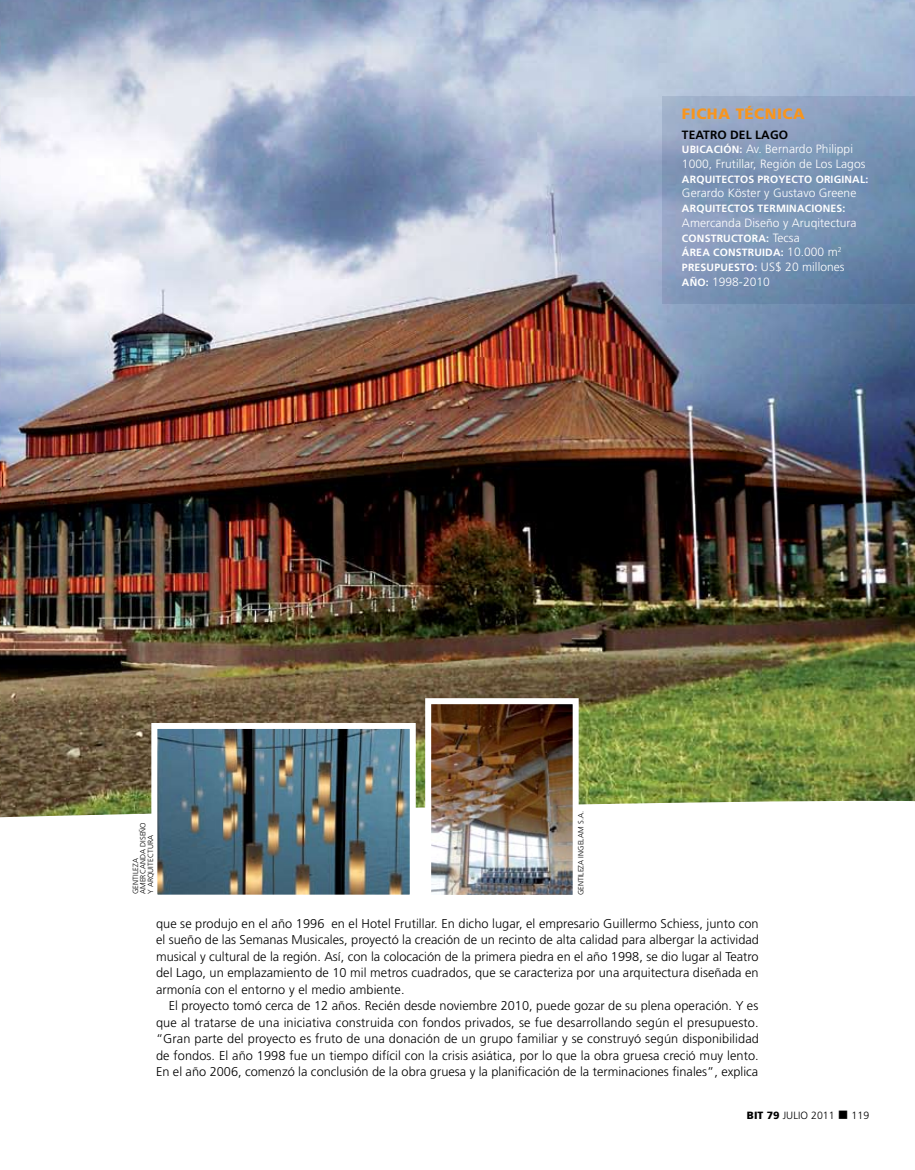
<style>
.page{position:relative;width:915px;height:1170px;background:#fff}
.page>*{position:absolute;margin:0;border:0;box-sizing:border-box;transform-origin:0 0}
.t1{font:900 15px "Frutiger";letter-spacing:.035em;color:#f8951d}
.t2{font:300 12.75px/16.5px "Frutiger";letter-spacing:.005em;color:#000;text-align:justify}
.t3{font:300 12px/14.7px "Frutiger";letter-spacing:.005em;color:#fff}
.t4{font:700 10.5px/14.7px "Frutiger";letter-spacing:.015em;color:#fff}
.t5{font:300 10.5px "Frutiger";letter-spacing:.005em;color:#000}
.t6{font:300 7.5px/7.5px "Frutiger";letter-spacing:.005em;color:#000}
.s1{font-weight:700;color:#000}
.s2{font-weight:700;font-size:10.5px}
.s3{font-weight:300;font-size:12px}
.s4{font-weight:900}
</style>
<div class="page">
<img style="left:0;top:0;width:914px;height:789px">
<svg style="left:662px;top:96px;width:252px;height:207px"></svg>
<img style="left:0;top:789px;width:914px;height:29px">
<img style="left:432px;top:705px;width:139px;height:188px">
<div style="left:425px;top:698px;width:153px;height:202px;border:6px solid #fff"></div>
<img style="left:158px;top:730px;width:250px;height:163px">
<div style="left:151px;top:723px;width:264px;height:177px;border:6px solid #fff"></div>
<p class="t6" style="left:132px;top:894px;width:73px;rotate:-90deg">g entileza amercanda diseño y arquitectura</p>
<p class="t1" style="left:681px;top:105px;width:124px">FICHA TÉCNICA</p>
<p class="t3" style="left:681px;top:127px;width:185px"><span class="s1">TEATRO DEL LAGO<br></span><span class="s2">UBICACIÓN:</span> Av. Bernardo Philippi<br>1000, Frutillar, Región de Los Lagos</p>
<p class="t4" style="left:681px;top:172px;width:188px">ARQUITECTOS PROYECTO ORIGINAL:</p>
<p class="t3" style="left:681px;top:186px;width:176px">Gerardo Köster y Gustavo Greene</p>
<p class="t4" style="left:681px;top:201px;width:165px">ARQUITECTOS TERMINACIONES:</p>
<p class="t3" style="left:681px;top:215px;width:176px">Amercanda Diseño y Aruqitectura</p>
<p class="t4" style="left:681px;top:230px;width:161px">CONSTRUCTORA: <span class="s3">Tecsa<br></span>ÁREA CONSTRUIDA: <span class="s3">10.000 m</span><sup>2</sup></p>
<p class="t3" style="left:681px;top:259px;width:164px"><span class="s2">PRESUPUESTO:</span> US$ 20 millones<br><span class="s2">AÑO:</span> 1998-2010</p>
<p class="t6" style="left:577px;top:895px;width:86px;rotate:-90deg">g entileza ing elam s.a.</p>
<p class="t2" style="left:156px;top:915px;width:604px">que se produjo en el año 1996 en el Hotel Frutillar. En dicho lugar, el empresario Guillermo Schiess, junto con el sueño de las Semanas Musicales, proyectó la creación de un recinto de alta calidad para albergar la actividad musical y cultural de la región. Así, con la colocación de la primera piedra en el año 1998, se dio lugar al Teatro del Lago, un emplazamiento de 10 mil metros cuadrados, que se caracteriza por una arquitectura diseñada en armonía con el entorno y el medio ambiente.</p>
<p class="t2" style="left:156px;top:997px;width:604px;text-indent:13px">El proyecto tomó cerca de 12 años. Recién desde noviembre 2010, puede gozar de su plena operación. Y es que al tratarse de una iniciativa construida con fondos privados, se fue desarrollando según el presupuesto. “Gran parte del proyecto es fruto de una donación de un grupo familiar y se construyó según disponibilidad de fondos. El año 1998 fue un tiempo difícil con la crisis asiática, por lo que la obra gruesa creció muy lento.<br>En el año 2006, comenzó la conclusión de la obra gruesa y la planificación de la terminaciones finales”, explica</p>
<p class="t5" style="left:746px;top:1108px;width:124px"><span class="s4">BIT 79</span> julio 2011 ■ 119</p>
</div>
